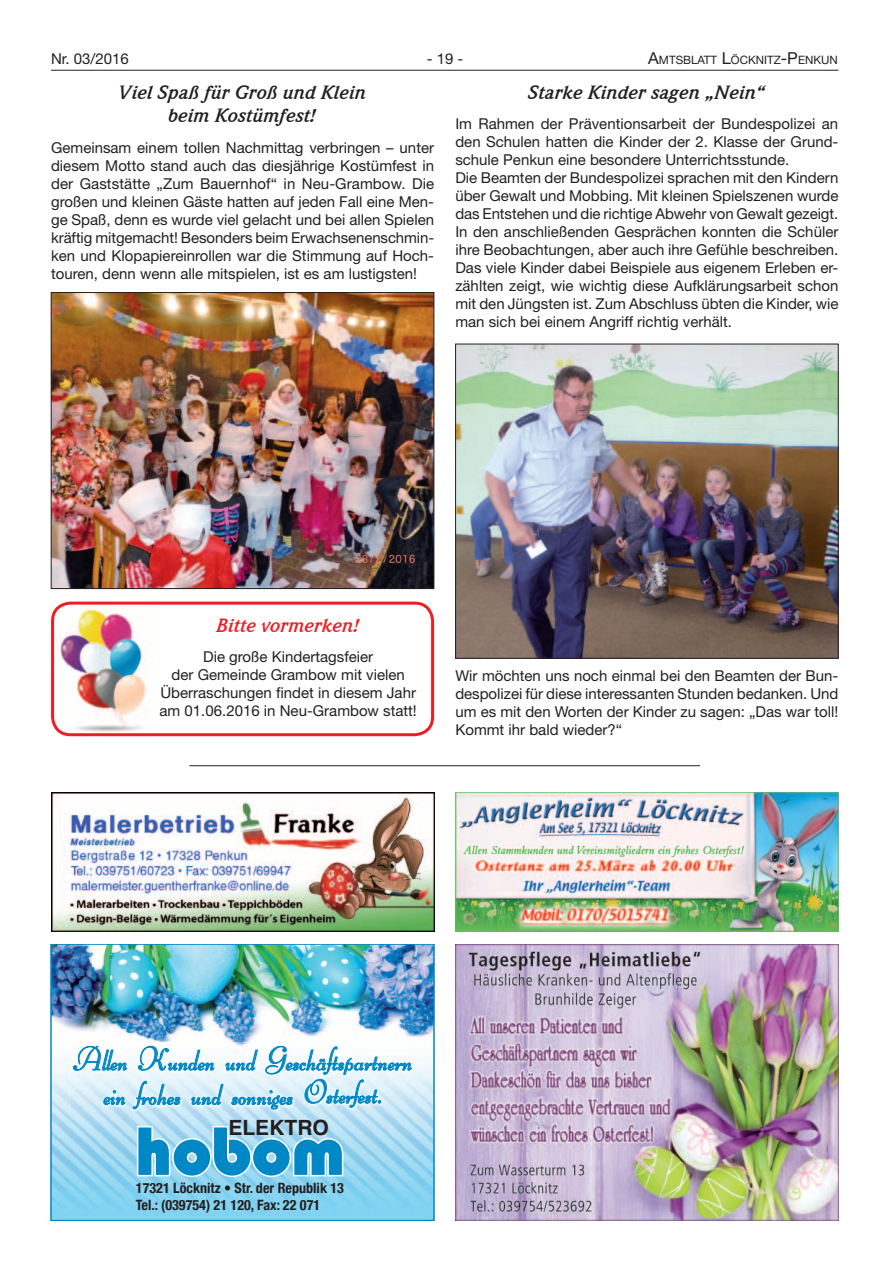
<style>
.page{position:relative;width:881px;height:1263px;background:#fff}
.page>*{position:absolute;margin:0;border:0;box-sizing:border-box;transform-origin:0 0}
.t1{font:71.1px "Bauhaus 93";letter-spacing:-.01em;color:#0087c5}
.t2{font:700 33px/34.5px "Behaus";color:#0087c5;text-align:center}
.t3{font:700 21px "Helvetica";color:#231f20}
.t4{font:italic 700 19.5px/23.4px "Weidemann IT Cby BT";color:#231f20;text-align:center}
.t5{font:italic 700 19.5px "Weidemann IT Cby BT";color:#ee1d23}
.t6{font:15px/18px "Helvetica Neue";color:#231f20;text-align:justify}
.t7{font:700 condensed 14.25px/17.1px "Helvetica Neue";color:#231f20}
.t8{font:11.55px "Helvetica Neue";color:#231f20}
.s1{font-size:16.5px}
</style>
<div class="page">
<hr style="left:51px;top:70px;width:787px;height:1px;background:#231f20">
<img style="left:53px;top:294px;width:379px;height:293px">
<div style="left:51px;top:292px;width:383px;height:297px;border:1px solid #231f20"></div>
<img style="left:457px;top:346px;width:379px;height:310px">
<div style="left:455px;top:344px;width:383px;height:314px;border:1px solid #231f20"></div>
<img style="left:55px;top:603px;width:91px;height:133px">
<div style="left:51px;top:602px;width:383px;height:134px;border:3px solid #ee1d23;border-radius:18px"></div>
<img style="left:54px;top:947px;width:377px;height:270px">
<div style="left:51px;top:944px;width:383px;height:276px;border:2px solid #0087c5"></div>
<svg style="left:73px;top:1033px;width:339px;height:146px"></svg>
<img style="left:51px;top:793px;width:383px;height:138px">
<img style="left:455px;top:793px;width:383px;height:138px">
<img style="left:455px;top:944px;width:383px;height:276px">
<hr style="left:189px;top:765px;width:510px;height:1px;background:#231f20">
<p class="t6" style="left:51px;top:50px;width:79px">Nr. 03/2016</p>
<p class="t6" style="left:426px;top:50px;width:38px">- 19 -</p>
<p class="t8" style="left:648px;top:53px;width:191px"><span class="s1">A</span>MTSBLATT <span class="s1">L</span>ÖCKNITZ<span class="s1">-P</span>ENKUN</p>
<h3 class="t4" style="left:119px;top:80px;width:249px">Viel Spaß für Groß und Klein beim Kostümfest!</h3>
<p class="t6" style="left:51px;top:138px;width:384px">Gemeinsam einem tollen Nachmittag verbringen – unter diesem Motto stand auch das diesjährige Kostümfest in der Gaststätte „Zum Bauernhof“ in Neu-Grambow. Die großen und kleinen Gäste hatten auf jeden Fall eine Men&shy;ge Spaß, denn es wurde viel gelacht und bei allen Spielen kräftig mitgemacht! Besonders beim Erwachsenenschmin&shy;ken und Klopapiereinrollen war die Stimmung auf Hoch&shy;touren, denn wenn alle mitspielen, ist es am lustigsten!</p>
<h3 class="t4" style="left:528px;top:80px;width:238px">Starke Kinder sagen „Nein“</h3>
<p class="t6" style="left:455px;top:115px;width:384px;text-align:left">Im Rahmen der Präventionsarbeit der Bundespolizei an den Schulen hatten die Kinder der 2. Klasse der Grund&shy;schule Penkun eine besondere Unterrichtsstunde.<br>Die Beamten der Bundespolizei sprachen mit den Kindern über Gewalt und Mobbing. Mit kleinen Spielszenen wurde das Entstehen und die richtige Abwehr von Gewalt gezeigt.<br>In den anschließenden Gesprächen konnten die Schüler ihre Beobachtungen, aber auch ihre Gefühle beschreiben.<br>Das viele Kinder dabei Beispiele aus eigenem Erleben er&shy;zählten zeigt, wie wichtig diese Aufklärungsarbeit schon mit den Jüngsten ist. Zum Abschluss übten die Kinder, wie man sich bei einem Angriff richtig verhält.</p>
<h3 class="t5" style="left:217px;top:613px;width:144px">Bitte vormerken!</h3>
<p class="t6" style="left:159px;top:648px;width:259px;text-align:center">Die große Kindertagsfeier<br>der Gemeinde Grambow mit vielen Überraschungen findet in diesem Jahr am 01.06.2016 in Neu-Grambow statt!</p>
<p class="t6" style="left:455px;top:666px;width:384px">Wir möchten uns noch einmal bei den Beamten der Bun&shy;despolizei für diese interessanten Stunden bedanken. Und um es mit den Worten der Kinder zu sagen: „Das war toll!<br>Kommt ihr bald wieder?“</p>
<h2 class="t2" style="left:73px;top:1041px;width:341px">Allen Kunden und Geschäftspartnern ein frohes und sonniges Osterfest.</h2>
<h3 class="t3" style="left:228px;top:1111px;width:102px">ELEKTRO</h3>
<h1 class="t1" style="left:134px;top:1111px;width:212px">hobom</h1>
<p class="t7" style="left:136px;top:1179px;width:209px">17321 Löcknitz • Str. der Republik 13<br>Tel.: (039754) 21 120, Fax: 22 071</p>
</div>
